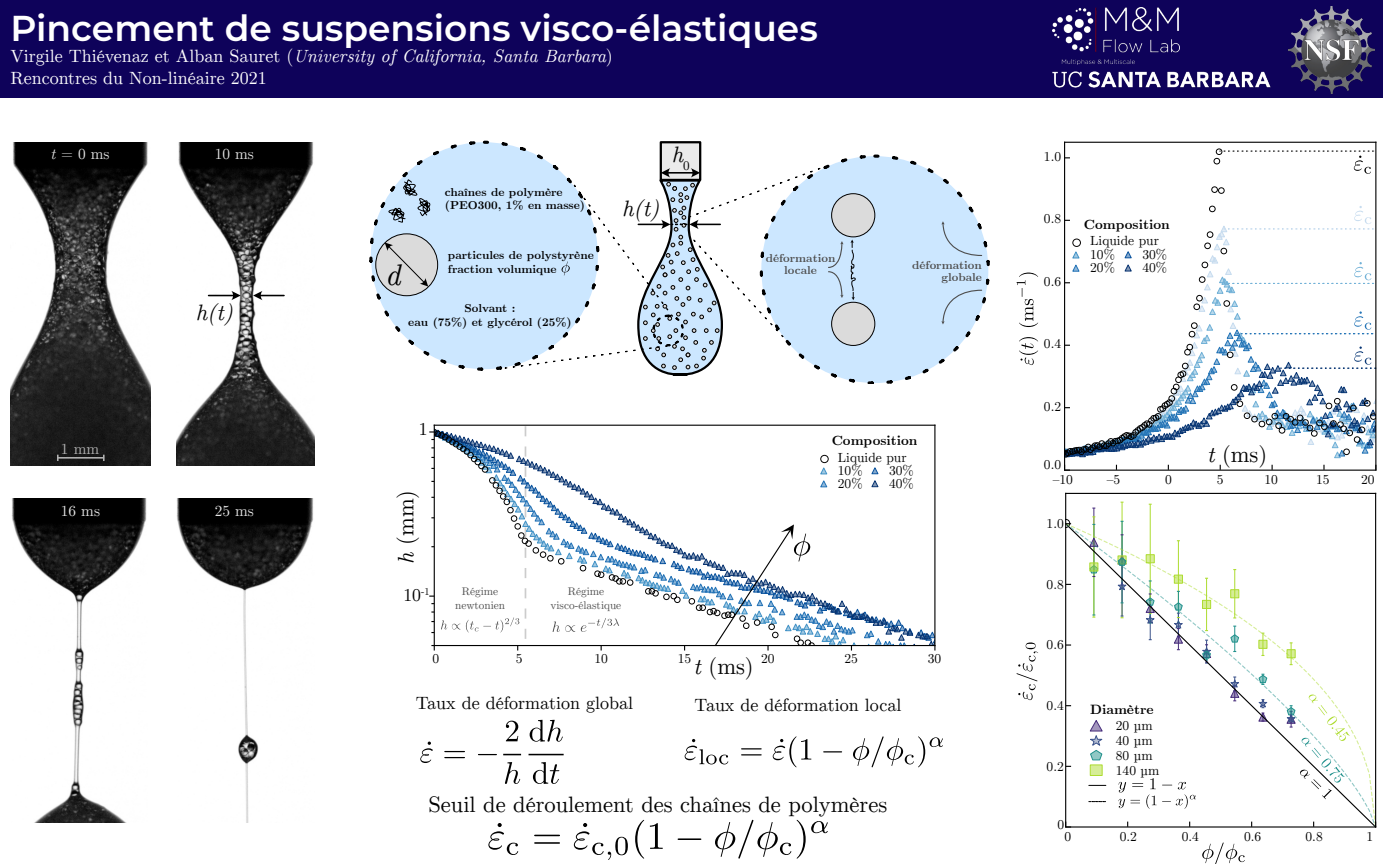
<style>
.page{position:relative;width:1383px;height:864px;background:#fff}
.page>*{position:absolute;margin:0;border:0;box-sizing:border-box;transform-origin:0 0}
.t1{font:600 36px "Montserrat";color:#fff}
.t2{font:italic 30.15px "CMU Serif";color:#000}
.t3{font:22.5px "CMU Serif";color:#000}
.t4{font:italic 22.5px "CMU Serif";color:#000}
.t5{font:18px/21.6px "CMU Serif";color:#fff}
.t6{font:18px "CMU Serif";color:#000}
.t7{font:15.3px "CMU Serif";color:#e6e6e6}
.t8{font:15.3px "CMU Serif";color:#b3b3b3}
.t9{font:13.5px/13.5px "CMU Serif";color:#000}
.t10{font:700 13.5px "CMU Serif";color:#000}
.t11{font:700 11.55px/13.8px "CMU Serif";color:#000}
.t12{font:700 11.55px/11.6px "CMU Serif";color:#4d4d4d;text-align:right}
.t13{font:11.25px/13.5px "CMU Serif";color:#4d4d4d;text-align:center}
.s1{font-style:italic}
</style>
<div class="page">
<div style="left:0;top:0;width:1382px;height:97px;background:#0e025a"></div>
<img style="left:1052px;top:71px;width:218px;height:17px">
<img style="left:1052px;top:7px;width:127px;height:57px">
<img style="left:1288px;top:7px;width:86px;height:86px">
<hr style="left:1121px;top:502px;width:1px;height:116px;background:#addc30">
<hr style="left:1093px;top:508px;width:1px;height:69px;background:#472d7b">
<hr style="left:1149px;top:504px;width:1px;height:109px;background:#addc30">
<hr style="left:1093px;top:517px;width:1px;height:100px;background:#addc30">
<svg style="left:1066px;top:522px;width:310px;height:306px"></svg>
<svg style="left:1066px;top:822px;width:5px;height:4px"></svg>
<svg style="left:1066px;top:519px;width:5px;height:9px"></svg>
<hr style="left:1065px;top:493px;width:1px;height:334px;background:#000">
<hr style="left:1374px;top:493px;width:2px;height:334px;background:#000">
<hr style="left:1065px;top:826px;width:310px;height:2px;background:#000">
<hr style="left:1065px;top:493px;width:310px;height:1px;background:#000">
<svg style="left:1285px;top:694px;width:64px;height:105px"></svg>
<svg style="left:1016px;top:643px;width:22px;height:57px"></svg>
<svg style="left:1202px;top:843px;width:42px;height:21px"></svg>
<div style="left:1089px;top:765px;width:13px;height:11px;background:#d6ed97;border:1px solid #addc30"></div>
<svg style="left:1088px;top:785px;width:17px;height:1px"></svg>
<svg style="left:1088px;top:801px;width:17px;height:1px"></svg>
<svg style="left:1118px;top:778px;width:38px;height:31px"></svg>
<svg style="left:1162px;top:782px;width:33px;height:27px"></svg>
<svg style="left:1088px;top:720px;width:16px;height:41px"></svg>
<svg style="left:1213px;top:148px;width:162px;height:26px"></svg>
<svg style="left:1211px;top:186px;width:13px;height:8px"></svg>
<hr style="left:1064px;top:142px;width:1px;height:328px;background:#000">
<hr style="left:1375px;top:142px;width:1px;height:328px;background:#000">
<hr style="left:1064px;top:470px;width:311px;height:1px;background:#000">
<hr style="left:1064px;top:142px;width:311px;height:1px;background:#000">
<svg style="left:1019px;top:337px;width:19px;height:28px"></svg>
<svg style="left:1016px;top:273px;width:22px;height:54px"></svg>
<svg style="left:1065px;top:205px;width:311px;height:253px"></svg>
<img style="left:11px;top:142px;width:139px;height:324px">
<img style="left:177px;top:142px;width:137px;height:324px">
<svg style="left:208px;top:291px;width:33px;height:9px"></svg>
<svg style="left:253px;top:291px;width:31px;height:9px"></svg>
<img style="left:12px;top:498px;width:135px;height:324px">
<img style="left:176px;top:498px;width:137px;height:324px">
<hr style="left:58px;top:457px;width:46px;height:2px;background:#b3b3b3">
<div style="left:659px;top:141px;width:42px;height:40px;background:#ebebeb;border:2px solid #000"></div>
<div style="left:369px;top:141px;width:230px;height:230px;background:#cce7ff;border:3px dashed #000;border-radius:50%"></div>
<svg style="left:375px;top:233px;width:63px;height:63px"></svg>
<svg style="left:384px;top:242px;width:44px;height:45px;background:#cfcfcf"></svg>
<svg style="left:386px;top:178px;width:45px;height:45px"></svg>
<svg style="left:825px;top:155px;width:164px;height:228px;fill:#cce7ff"></svg>
<div style="left:831px;top:302px;width:44px;height:44px;background:#dbdbdb;border:1px solid #000;border-radius:50%"></div>
<div style="left:831px;top:193px;width:44px;height:44px;background:#dbdbdb;border:1px solid #000;border-radius:50%"></div>
<svg style="left:850px;top:240px;width:6px;height:60px"></svg>
<svg style="left:941px;top:221px;width:41px;height:36px"></svg>
<svg style="left:941px;top:289px;width:41px;height:35px"></svg>
<svg style="left:496px;top:166px;width:347px;height:211px"></svg>
<hr style="left:434px;top:425px;width:501px;height:1px;background:#000">
<svg style="left:429px;top:426px;width:506px;height:225px"></svg>
<svg style="left:420px;top:742px;width:13px;height:21px"></svg>
<svg style="left:444px;top:751px;width:21px;height:7px"></svg>
<svg style="left:478px;top:754px;width:19px;height:1px"></svg>
<svg style="left:506px;top:721px;width:12px;height:20px"></svg>
<svg style="left:503px;top:754px;width:18px;height:1px"></svg>
<svg style="left:505px;top:762px;width:15px;height:22px"></svg>
<svg style="left:529px;top:720px;width:34px;height:22px"></svg>
<hr style="left:528px;top:754px;width:35px;height:1px;background:#000">
<svg style="left:533px;top:762px;width:26px;height:22px"></svg>
<svg style="left:488px;top:823px;width:30px;height:32px"></svg>
<svg style="left:534px;top:835px;width:26px;height:9px"></svg>
<svg style="left:574px;top:823px;width:54px;height:37px"></svg>
<svg style="left:635px;top:820px;width:9px;height:39px"></svg>
<svg style="left:650px;top:823px;width:12px;height:26px"></svg>
<svg style="left:677px;top:838px;width:24px;height:2px"></svg>
<svg style="left:715px;top:820px;width:90px;height:39px"></svg>
<svg style="left:811px;top:821px;width:16px;height:12px"></svg>
<svg style="left:684px;top:739px;width:44px;height:25px"></svg>
<svg style="left:741px;top:748px;width:20px;height:7px"></svg>
<svg style="left:772px;top:736px;width:39px;height:31px"></svg>
<svg style="left:823px;top:751px;width:19px;height:1px"></svg>
<svg style="left:853px;top:736px;width:89px;height:31px"></svg>
<h1 class="t1" style="left:10px;top:6px;width:809px">Pincement de suspensions visco-élastiques</h1>
<h3 class="t5" style="left:10px;top:46px;width:604px">Virgile Thiévenaz et Alban Sauret (<span class="s1">University of California, Santa Barbara</span>)<br>Rencontres du Non-linéaire 2021</h3>
<p class="t7" style="left:51px;top:146px;width:61px"><span class="s1">t</span>=0ms</p>
<p class="t7" style="left:215px;top:146px;width:41px">10 ms</p>
<p class="t8" style="left:61px;top:442px;width:40px">1 mm</p>
<h3 class="t4" style="left:196px;top:302px;width:39px">h(t)</h3>
<p class="t7" style="left:61px;top:504px;width:41px">16 ms</p>
<p class="t7" style="left:215px;top:504px;width:41px">25 ms</p>
<h2 class="t2" style="left:385px;top:261px;width:17px">d</h2>
<h3 class="t4" style="left:672px;top:144px;width:20px">h<sub>0</sub></h3>
<p class="t11" style="left:445px;top:185px;width:142px">chaînes de polymère (PEO300, 1% en masse)</p>
<p class="t11" style="left:448px;top:248px;width:147px">particules de polystyrène fraction volumique</p>
<p class="t12" style="left:912px;top:260px;width:71px">déformation globale</p>
<h3 class="t4" style="left:622px;top:198px;width:39px">h(t)</h3>
<p class="t12" style="left:765px;top:253px;width:71px;text-align:center">déformation locale</p>
<p class="t11" style="left:408px;top:301px;width:165px;text-align:center">Solvant :<br>eau (75%) et glycérol (25%)</p>
<h3 class="t6" style="left:419px;top:420px;width:10px">1</h3>
<h3 class="t3" style="left:395px;top:564px;width:75px;rotate:-90deg"><span class="s1">h</span> (mm)</h3>
<h3 class="t6" style="left:403px;top:586px;width:28px">10<sup>-1</sup></h3>
<p class="t13" style="left:455px;top:585px;width:51px">Régime newtonien</p>
<p class="t13" style="left:550px;top:585px;width:72px">Régime visco-élastique</p>
<p class="t10" style="left:831px;top:434px;width:87px">Composition</p>
<p class="t9" style="left:837px;top:451px;width:70px">Liquide pur<br>10%<br>20%</p>
<p class="t9" style="left:889px;top:465px;width:26px;line-height:12.8px">30%<br>40%</p>
<p class="t9" style="left:432px;top:652px;width:8px">0</p>
<p class="t9" style="left:516px;top:652px;width:8px">5</p>
<p class="t9" style="left:594px;top:652px;width:15px">10</p>
<p class="t9" style="left:677px;top:652px;width:15px">15</p>
<p class="t9" style="left:761px;top:652px;width:15px">20</p>
<p class="t9" style="left:844px;top:652px;width:15px">25</p>
<p class="t9" style="left:927px;top:652px;width:15px">30</p>
<h3 class="t3" style="left:693px;top:656px;width:62px"><span class="s1">t</span> (ms)</h3>
<h3 class="t6" style="left:416px;top:695px;width:219px">Taux de déformation global</h3>
<h3 class="t6" style="left:694px;top:697px;width:208px">Taux de déformation local</h3>
<h3 class="t3" style="left:428px;top:794px;width:460px">Seuil de déroulement des chaînes de polymères</h3>
<p class="t9" style="left:1043px;top:150px;width:19px">1.0</p>
<p class="t9" style="left:1043px;top:213px;width:19px">0.8</p>
<p class="t9" style="left:1043px;top:275px;width:19px">0.6</p>
<p class="t9" style="left:1043px;top:338px;width:19px">0.4</p>
<p class="t9" style="left:1043px;top:400px;width:19px">0.2</p>
<p class="t9" style="left:1043px;top:458px;width:19px">0.0</p>
<p class="t10" style="left:1083px;top:218px;width:87px">Composition</p>
<p class="t9" style="left:1090px;top:235px;width:70px">Liquide pur<br>10%<br>20%</p>
<p class="t9" style="left:1142px;top:248px;width:26px;line-height:13px">30%<br>40%</p>
<h3 class="t3" style="left:1207px;top:444px;width:62px"><span class="s1">t</span> (ms)</h3>
<p class="t9" style="left:1052px;top:473px;width:22px">–10</p>
<p class="t9" style="left:1106px;top:473px;width:15px">–5</p>
<p class="t9" style="left:1165px;top:473px;width:8px">0</p>
<p class="t9" style="left:1216px;top:473px;width:8px">5</p>
<p class="t9" style="left:1264px;top:473px;width:15px">10</p>
<p class="t9" style="left:1316px;top:473px;width:15px">15</p>
<p class="t9" style="left:1360px;top:473px;width:15px">20</p>
<p class="t9" style="left:1046px;top:517px;width:19px">1.0</p>
<p class="t9" style="left:1046px;top:578px;width:19px">0.8</p>
<p class="t9" style="left:1046px;top:638px;width:19px">0.6</p>
<p class="t9" style="left:1046px;top:699px;width:19px">0.4</p>
<p class="t9" style="left:1046px;top:760px;width:19px">0.2</p>
<p class="t10" style="left:1090px;top:703px;width:65px">Diamètre</p>
<p class="t9" style="left:1115px;top:711px;width:38px;line-height:29.4px">20 µm<br>80 µm</p>
<p class="t9" style="left:1115px;top:734px;width:38px">40 µm</p>
<p class="t9" style="left:1115px;top:764px;width:45px">140 µm</p>
<p class="t9" style="left:1057px;top:818px;width:8px">0</p>
<p class="t9" style="left:1064px;top:830px;width:8px">0</p>
<p class="t9" style="left:1119px;top:830px;width:19px">0.2</p>
<p class="t9" style="left:1181px;top:830px;width:19px">0.4</p>
<p class="t9" style="left:1244px;top:830px;width:19px">0.6</p>
<p class="t9" style="left:1305px;top:830px;width:19px">0.8</p>
<p class="t9" style="left:1366px;top:830px;width:8px">1</p>
</div>
